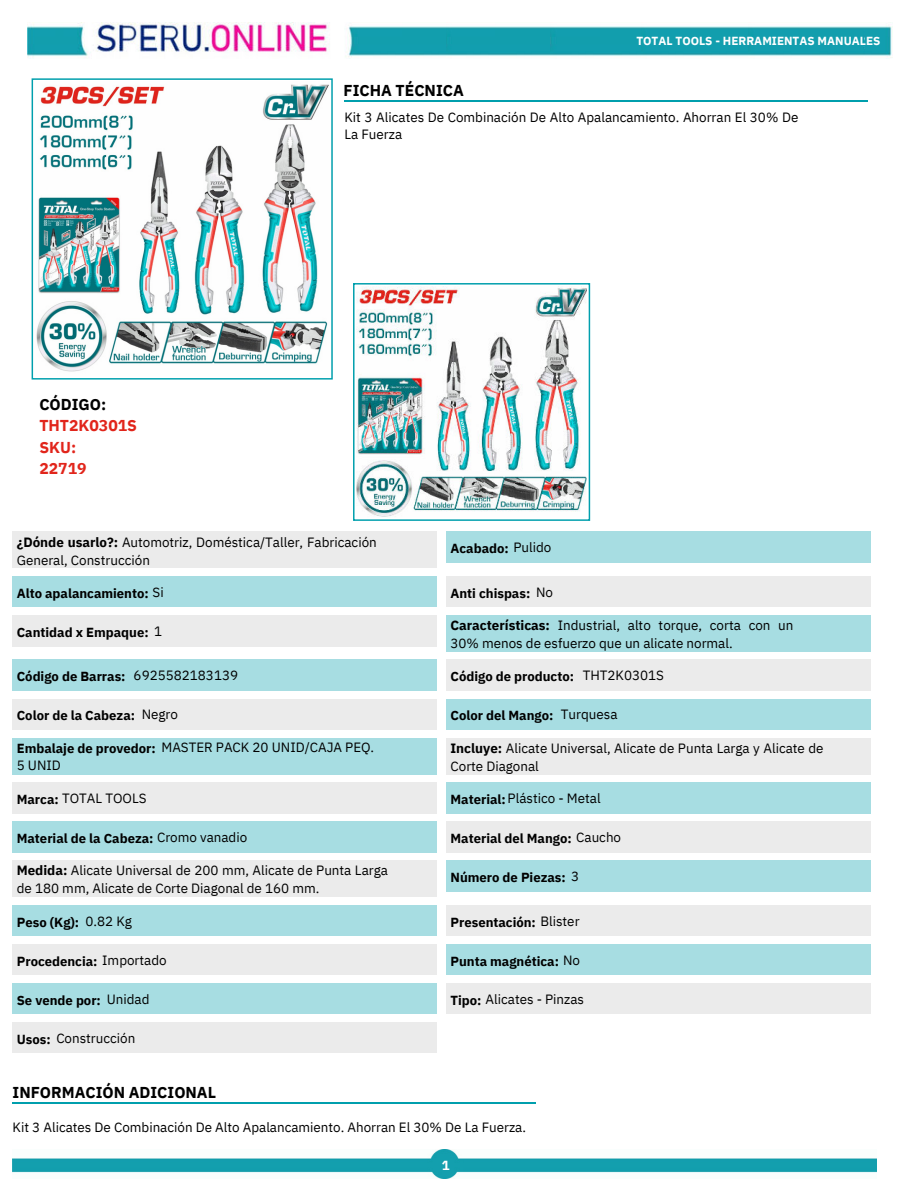
<style>
.page{position:relative;width:918px;height:1188px;background:#fff}
.page>*{position:absolute;margin:0;border:0;box-sizing:border-box;transform-origin:0 0}
.t1{font:700 15.75px "IBM Plex Sans";color:#000}
.t2{font:700 15.75px/21.3px "IBM Plex Sans";color:#e1251b}
.t3{font:13.35px/18px "IBM Plex Sans";color:#000}
.t4{font:700 13.05px "IBM Plex Sans";color:#000}
.t5{font:700 13.05px "IBM Plex Sans";color:#fff}
.t6{font:700 11.7px "IBM Plex Sans";color:#fff}
.s1{font-weight:700}
.s2{font-weight:400;font-size:13.35px}
.s3{font-weight:700;font-size:13.05px}
</style>
<div class="page">
<hr style="left:13px;top:1102px;width:523px;height:2px;background:#009fad">
<hr style="left:344px;top:100px;width:524px;height:2px;background:#009fad">
<svg style="left:32px;top:78px;width:301px;height:302px"></svg>
<img style="left:35px;top:81px;width:294px;height:295px">
<svg style="left:353px;top:283px;width:237px;height:238px"></svg>
<img style="left:356px;top:286px;width:231px;height:232px">
<div style="left:13px;top:532px;width:424px;height:36px;background:#ebebeb"></div>
<div style="left:446px;top:532px;width:424px;height:30px;background:#a7dde2"></div>
<div style="left:13px;top:576px;width:424px;height:31px;background:#a7dde2"></div>
<div style="left:446px;top:576px;width:424px;height:31px;background:#ebebeb"></div>
<div style="left:13px;top:615px;width:424px;height:31px;background:#ebebeb"></div>
<div style="left:446px;top:615px;width:424px;height:36px;background:#a7dde2"></div>
<div style="left:13px;top:660px;width:424px;height:31px;background:#a7dde2"></div>
<div style="left:446px;top:660px;width:424px;height:31px;background:#ebebeb"></div>
<div style="left:13px;top:699px;width:424px;height:31px;background:#ebebeb"></div>
<div style="left:446px;top:699px;width:424px;height:31px;background:#a7dde2"></div>
<div style="left:13px;top:738px;width:424px;height:36px;background:#a7dde2"></div>
<div style="left:446px;top:738px;width:424px;height:36px;background:#ebebeb"></div>
<div style="left:13px;top:783px;width:424px;height:30px;background:#ebebeb"></div>
<div style="left:446px;top:783px;width:424px;height:30px;background:#a7dde2"></div>
<div style="left:13px;top:822px;width:424px;height:30px;background:#a7dde2"></div>
<div style="left:446px;top:822px;width:424px;height:30px;background:#ebebeb"></div>
<div style="left:13px;top:861px;width:424px;height:36px;background:#ebebeb"></div>
<div style="left:446px;top:861px;width:424px;height:30px;background:#a7dde2"></div>
<div style="left:13px;top:905px;width:424px;height:31px;background:#a7dde2"></div>
<div style="left:446px;top:905px;width:424px;height:31px;background:#ebebeb"></div>
<div style="left:13px;top:944px;width:424px;height:31px;background:#ebebeb"></div>
<div style="left:446px;top:944px;width:424px;height:31px;background:#a7dde2"></div>
<div style="left:13px;top:983px;width:424px;height:31px;background:#a7dde2"></div>
<div style="left:446px;top:983px;width:424px;height:31px;background:#ebebeb"></div>
<div style="left:13px;top:1022px;width:424px;height:31px;background:#ebebeb"></div>
<img style="left:13px;top:1150px;width:864px;height:29px">
<img style="left:27px;top:23px;width:865px;height:36px">
<img style="left:446px;top:23px;width:105px;height:36px">
<img style="left:551px;top:23px;width:90px;height:36px">
<img style="left:641px;top:23px;width:108px;height:36px">
<img style="left:749px;top:23px;width:116px;height:36px">
<p class="t1" style="left:344px;top:78px;width:122px">FICHA TÉCNICA</p>
<p class="t6" style="left:636px;top:31px;width:246px">TOTAL TOOLS - HERRAMIENTAS MANUALES</p>
<p class="t6" style="left:617px;top:32px;width:244px">TOTAL TOOLS - HERRAMIENTAS MANUALES</p>
<p class="t1" style="left:39px;top:392px;width:68px">CÓDIGO:</p>
<p class="t2" style="left:39px;top:414px;width:99px">THT2K0301S<br>SKU:<br>22719</p>
<p class="t3" style="left:344px;top:108px;width:455px;line-height:16.8px">Kit 3 Alicates De Combinación De Alto Apalancamiento. Ahorran El 30% De<br>La Fuerza</p>
<p class="t3" style="left:17px;top:532px;width:362px"><span class="s1">¿Dónde usarlo?:</span> Automotriz, Doméstica/Taller, Fabricación<br>General, Construcción</p>
<p class="t4" style="left:17px;top:583px;width:148px">Alto apalancamiento: <span class="s2">Si</span></p>
<p class="t4" style="left:17px;top:622px;width:147px">Cantidad x Empaque: <span class="s2">1</span></p>
<p class="t4" style="left:17px;top:666px;width:110px">Código de Barras:</p>
<p class="t4" style="left:17px;top:705px;width:120px">Color de la Cabeza:</p>
<p class="t3" style="left:134px;top:665px;width:106px">6925582183139</p>
<p class="t3" style="left:142px;top:705px;width:38px">Negro</p>
<p class="t3" style="left:17px;top:738px;width:359px"><span class="s3">Embalaje de provedor:</span> MASTER PACK 20 UNID/CAJA PEQ.</p>
<p class="t3" style="left:17px;top:756px;width:46px">5 UNID</p>
<p class="t3" style="left:17px;top:788px;width:131px"><span class="s3">Marca:</span> TOTAL TOOLS</p>
<p class="t4" style="left:17px;top:828px;width:232px">Material de la Cabeza: <span class="s2">Cromo vanadio</span></p>
<p class="t3" style="left:17px;top:861px;width:373px"><span class="s1">Medida:</span> Alicate Universal de 200 mm, Alicate de Punta Larga de 180 mm, Alicate de Corte Diagonal de 160 mm.</p>
<p class="t4" style="left:17px;top:912px;width:64px">Peso (Kg):</p>
<p class="t3" style="left:86px;top:911px;width:48px">0.82 Kg</p>
<p class="t4" style="left:17px;top:951px;width:151px">Procedencia: <span class="s2">Importado</span></p>
<p class="t4" style="left:17px;top:990px;width:134px">Se vende por: <span class="s2">Unidad</span></p>
<p class="t3" style="left:17px;top:1028px;width:120px"><span class="s3">Usos:</span> Construcción</p>
<p class="t1" style="left:13px;top:1080px;width:205px">INFORMACIÓN ADICIONAL</p>
<p class="t4" style="left:451px;top:538px;width:102px">Acabado: <span class="s2">Pulido</span></p>
<p class="t4" style="left:451px;top:583px;width:104px">Anti chispas: <span class="s2">No</span></p>
<p class="t3" style="left:451px;top:615px;width:345px"><span class="s1">Características:</span> Industrial, alto torque, corta con un<br>30% menos de esfuerzo que un alicate normal.</p>
<p class="t4" style="left:451px;top:666px;width:125px">Código de producto:</p>
<p class="t3" style="left:583px;top:665px;width:83px">THT2K0301S</p>
<p class="t4" style="left:451px;top:705px;width:104px">Color del Mango:</p>
<p class="t3" style="left:561px;top:705px;width:58px">Turquesa</p>
<p class="t3" style="left:451px;top:738px;width:375px"><span class="s1">Incluye:</span> Alicate Universal, Alicate de Punta Larga y Alicate de<br>Corte Diagonal</p>
<p class="t3" style="left:451px;top:788px;width:152px"><span class="s3">Material:</span>Plástico - Metal</p>
<p class="t4" style="left:451px;top:828px;width:172px">Material del Mango: <span class="s2">Caucho</span></p>
<p class="t4" style="left:451px;top:867px;width:130px">Número de Piezas: <span class="s2">3</span></p>
<p class="t4" style="left:451px;top:912px;width:131px">Presentación: <span class="s2">Blister</span></p>
<p class="t4" style="left:451px;top:951px;width:131px">Punta magnética: <span class="s2">No</span></p>
<p class="t3" style="left:451px;top:989px;width:135px"><span class="s3">Tipo:</span> Alicates - Pinzas</p>
<p class="t3" style="left:13px;top:1117px;width:515px">Kit 3 Alicates De Combinación De Alto Apalancamiento. Ahorran El 30% De La Fuerza.</p>
<p class="t5" style="left:442px;top:1155px;width:9px">1</p>
</div>
